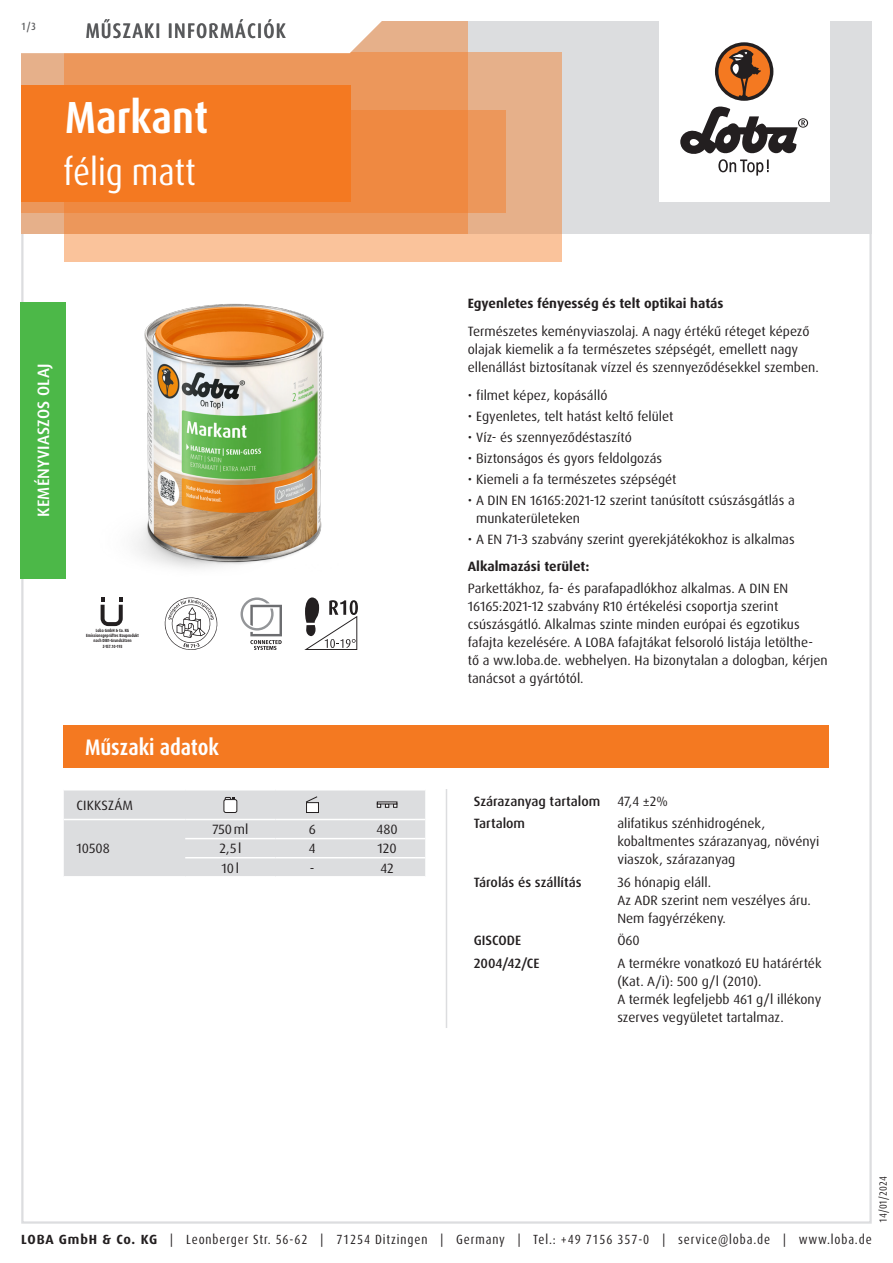
<style>
.page{position:relative;width:893px;height:1263px;background:#fff}
.page>*{position:absolute;margin:0;border:0;box-sizing:border-box;transform-origin:0 0}
.Produktname_weiss{font:700 condensed 45px "Dax Pro";color:#fff}
.Variante_weiss{font:condensed 37.5px "Dax Pro";color:#fff}
.Abschnitt{font:700 condensed 22.5px "Dax Pro";color:#fff}
.TI{font:500 condensed 21px "Dax Pro";letter-spacing:.06em;color:#57585a}
.Produktart_Oel-Veredelung{font:500 16.5px "Dax Pro";letter-spacing:.01em;color:#fff}
.Text{font:13.5px/18px "Dax Pro";color:#231f20}
.Text_ohne_Silbentrennung{font:13.5px/18px "Dax Pro";color:#231f20}
.Text_Medium{font:500 13.5px "Dax Pro";color:#231f20}
.Text_Bold{font:700 13.5px "Dax Pro";color:#231f20}
.Text_zentriert{font:13.5px "Dax Pro";color:#231f20}
.Text_Großbuchstaben{font:13.5px "Dax Pro";letter-spacing:.01em;color:#231f20}
.t1{font:condensed 13.35px "Dax Pro";letter-spacing:.065em;color:#231f20}
.t2{font:condensed 10.5px "Dax Pro";color:#231f20}
.t3{font:500 condensed 10.5px "Dax Pro";color:#57585a}
.t4{font:700 4.5px/5.2px "Dax Pro";color:#231f20;text-align:center;scale:.82 1}
.s1{font-weight:700;font-stretch:normal}
</style>
<div class="page">
<hr style="left:446px;top:789px;width:1px;height:239px;background:#dcdddf">
<svg style="left:64px;top:790px;width:361px;height:86px;background:#dcdddf"></svg>
<hr style="left:377px;top:801px;width:20px;height:3px;background:#fff">
<div style="left:64px;top:725px;width:765px;height:43px;background:#f47921"></div>
<svg style="left:101px;top:597px;width:22px;height:29px"></svg>
<svg style="left:165px;top:597px;width:52px;height:53px"></svg>
<svg style="left:241px;top:597px;width:41px;height:53px"></svg>
<svg style="left:304px;top:597px;width:54px;height:53px"></svg>
<img style="left:134px;top:303px;width:190px;height:266px">
<div style="left:20px;top:302px;width:46px;height:276px;background:#4cb848"></div>
<div style="left:21px;top:21px;width:851px;height:213px;background:#dcdddf"></div>
<div style="left:659px;top:0;width:170px;height:202px;background:#fff"></div>
<svg style="left:680px;top:106px;width:128px;height:70px"></svg>
<div style="left:715px;top:42px;width:58px;height:59px;background:#231f20;border-radius:50%"></div>
<svg style="left:718px;top:45px;width:52px;height:52px"></svg>
<div style="left:64px;top:52px;width:497px;height:209px;background:linear-gradient(to right,#fec79f,#efb992)"></div>
<div style="left:21px;top:111px;width:485px;height:102px;background:#ec975b"></div>
<svg style="left:21px;top:21px;width:447px;height:213px;background:#ec9355"></svg>
<svg style="left:21px;top:21px;width:411px;height:34px;background:#faede4"></svg>
<div style="left:21px;top:85px;width:330px;height:117px;background:#f47921"></div>
<p class="t3" style="left:21px;top:19px;width:16px">1/3</p>
<p class="TI" style="left:86px;top:17px;width:202px">MŰSZAKI INFORMÁCIÓK</p>
<p class="Produktname_weiss" style="left:65px;top:89px;width:145px">Markant</p>
<p class="Variante_weiss" style="left:63px;top:148px;width:134px">félig matt</p>
<p class="Produktart_Oel-Veredelung" style="left:33px;top:517px;width:155px;rotate:-90deg">KEMÉNYVIASZOS OLAJ</p>
<p class="t4" style="left:86px;top:628px;width:66px">Loba GmbH &amp; Co. KG<br>Emissionsgeprüftes Bauprodukt nach DIBt-Grundsätzen<br>Z-157.10-193</p>
<p class="Abschnitt" style="left:85px;top:733px;width:136px">Műszaki adatok</p>
<p class="Text_Großbuchstaben" style="left:77px;top:796px;width:58px">CIKKSZÁM</p>
<p class="Text" style="left:77px;top:840px;width:35px">10508</p>
<p class="Text_zentriert" style="left:212px;top:821px;width:37px">750ml</p>
<p class="Text_zentriert" style="left:309px;top:821px;width:9px">6</p>
<p class="Text_zentriert" style="left:377px;top:821px;width:22px">480</p>
<p class="Text_zentriert" style="left:219px;top:840px;width:23px">2,5l</p>
<p class="Text_zentriert" style="left:309px;top:840px;width:8px">4</p>
<p class="Text_zentriert" style="left:378px;top:840px;width:21px">120</p>
<p class="Text_zentriert" style="left:222px;top:859px;width:19px">10l</p>
<p class="Text_zentriert" style="left:310px;top:859px;width:6px">-</p>
<p class="Text_zentriert" style="left:380px;top:859px;width:15px">42</p>
<p class="Text_Bold" style="left:468px;top:295px;width:257px">Egyenletes fényesség és telt optikai hatás</p>
<p class="Text" style="left:468px;top:323px;width:352px">Természetes keményviaszolaj. A nagy értékű réteget képező olajak kiemelik a fa természetes szépségét, emellett nagy ellenállást biztosítanak vízzel és szennyeződésekkel szemben.</p>
<p class="Text" style="left:468px;top:386px;width:141px">• filmet képez, kopásálló</p>
<p class="Text" style="left:468px;top:407px;width:207px">• Egyenletes, telt hatást keltő felület</p>
<p class="Text" style="left:468px;top:428px;width:165px">• Víz- és szennyeződéstaszító</p>
<p class="Text" style="left:468px;top:449px;width:196px">• Biztonságos és gyors feldolgozás</p>
<p class="Text" style="left:468px;top:470px;width:210px">• Kiemeli a fa természetes szépségét</p>
<p class="Text" style="left:476px;top:491px;width:320px;text-indent:-9px">• A DIN EN 16165:2021-12 szerint tanúsított csúszásgátlás a munkaterületeken</p>
<p class="Text" style="left:468px;top:530px;width:328px">• A EN 71-3 szabvány szerint gyerekjátékokhoz is alkalmas</p>
<p class="Text_Bold" style="left:468px;top:558px;width:123px">Alkalmazási terület:</p>
<p class="Text" style="left:468px;top:579px;width:361px">Parkettákhoz, fa- és parafapadlókhoz alkalmas. A DIN EN 16165:2021-12 szabvány R10 értékelési csoportja szerint csúszásgátló. Alkalmas szinte minden európai és egzotikus fafajta kezelésére. A LOBA fafajtákat felsoroló listája letölthe&shy;tő a ww.loba.de. webhelyen. Ha bizonytalan a dologban, kérjen tanácsot a gyártótól.</p>
<p class="Text_Medium" style="left:474px;top:792px;width:128px">Szárazanyag tartalom</p>
<p class="Text_ohne_Silbentrennung" style="left:617px;top:792px;width:52px">47,4 ±2%</p>
<p class="Text_Medium" style="left:474px;top:815px;width:53px">Tartalom</p>
<p class="Text_ohne_Silbentrennung" style="left:617px;top:814px;width:204px">alifatikus szénhidrogének, kobaltmentes szárazanyag, növényi viaszok, szárazanyag</p>
<p class="Text_Medium" style="left:474px;top:873px;width:109px">Tárolás és szállítás</p>
<p class="Text_ohne_Silbentrennung" style="left:617px;top:873px;width:95px">36 hónapig eláll.</p>
<p class="Text_ohne_Silbentrennung" style="left:617px;top:891px;width:195px">Az ADR szerint nem veszélyes áru.</p>
<p class="Text_ohne_Silbentrennung" style="left:617px;top:909px;width:110px">Nem fagyérzékeny.</p>
<p class="Text_Medium" style="left:474px;top:932px;width:49px">GISCODE</p>
<p class="Text_ohne_Silbentrennung" style="left:617px;top:932px;width:24px">Ö60</p>
<p class="Text_Medium" style="left:474px;top:954px;width:67px">2004/42/CE</p>
<p class="Text_ohne_Silbentrennung" style="left:617px;top:954px;width:206px">A termékre vonatkozó EU határérték (Kat. A/i): 500 g/l (2010).</p>
<p class="Text_ohne_Silbentrennung" style="left:617px;top:990px;width:205px">A termék legfeljebb 461 g/l illékony szerves vegyületet tartalmaz.</p>
<p class="t2" style="left:876px;top:1222px;width:48px;rotate:-90deg">14/01/2024</p>
<p class="t1" style="left:21px;top:1230px;width:852px"><span class="s1">LOBA GmbH &amp; Co. KG</span> | Leonberger Str. 56-62 | 71254 Ditzingen | Germany | Tel.: +49 7156 357-0 | service@loba.de | www.loba.de</p>
</div>
